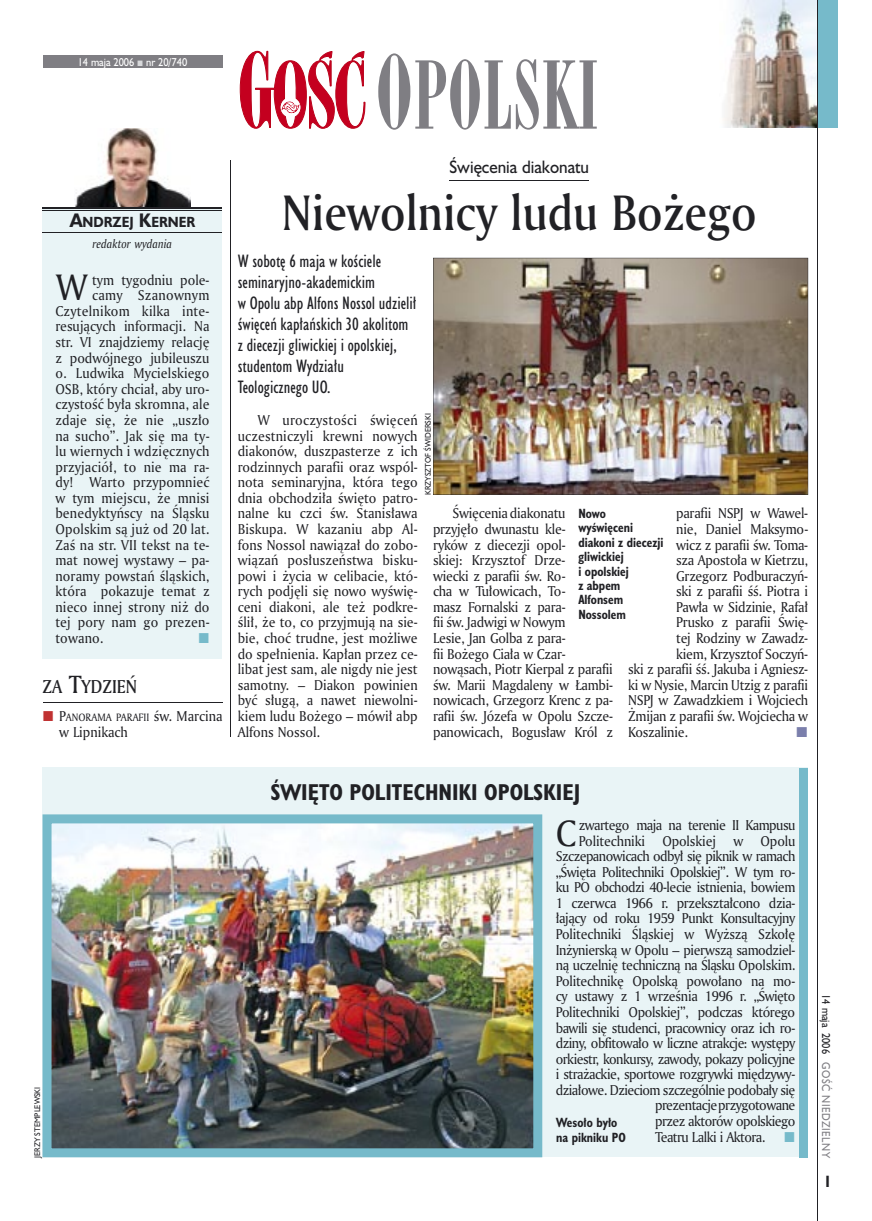
<style>
.page{position:relative;width:872px;height:1221px;background:#fff}
.page>*{position:absolute;margin:0;border:0;box-sizing:border-box;transform-origin:0 0}
.t1{font:90px "Modern 735 PL";letter-spacing:.01em;color:#7f7e83;scale:.9 1}
.t2{font:48px "Amerigo Md PL";color:#212125;scale:.9 1}
.t3{font:35.55px "Amerigo PL";color:#212125;scale:.94 1}
.t4{font:700 21px "Humanst 521 Cn PL";color:#212125}
.t5{font:18px "Amerigo Md PL";color:#212125;scale:.9 1}
.t6{font:16.5px/21px "Humanst 521 Cn PL";color:#212125}
.t7{font:16.5px "Humanst 521 PL";color:#212125;scale:.94 1}
.t8{font:700 15px "Humanst 521 Cn PL";color:#212125;scale:.94 1}
.t9{font:13.8px/15.6px "Amerigo PL";letter-spacing:-.02em;color:#212125;text-align:justify;scale:.94 1}
.t10{font:13.8px/15.6px "Amerigo PL";letter-spacing:-.04em;color:#212125;scale:.94 1}
.t11{font:13.8px "Amerigo PL";letter-spacing:.01em;color:#212125;scale:.94 1}
.t12{font:13.8px "Amerigo PL";color:#212125;scale:.94 1}
.t13{font:13.8px "Amerigo PL";letter-spacing:.015em;color:#212125;scale:.94 1}
.t14{font:13.8px "Amerigo PL";letter-spacing:.005em;color:#212125;scale:.94 1}
.t15{font:13.8px "Amerigo PL";letter-spacing:.025em;color:#212125;scale:.94 1}
.t16{font:700 13.5px "Humanst 521 PL";color:#212125;scale:.9 1}
.t17{font:700 12.3px/14.4px "Humanst 521 Cn PL";color:#212125;scale:.94 1}
.t18{font:italic 11.7px "Amerigo PL";color:#212125;scale:.94 1}
.t19{font:10.5px "Humanst 521 PL";color:#fff;scale:.9 1}
.t20{font:10.5px "Humanst 521 PL";letter-spacing:.05em;color:#7f7e83;scale:.9 1}
.t21{font:10.5px "Humanst 521 PL";color:#212125;scale:.9 1}
.t22{font:10.35px "Amerigo PL";color:#212125;scale:.94 1}
.t23{font:7.5px "Humanst 521 PL";color:#212125;scale:.94 1}
.s1{font-size:18px}
.s2{font-size:24px}
.s3{font-size:13.8px}
.s4{font-size:97.5px}
</style>
<div class="page">
<img style="left:724px;top:0;width:93px;height:128px">
<svg style="left:240px;top:51px;width:125px;height:78px"></svg>
<div style="left:43px;top:55px;width:179px;height:13px;background:#7f7e83"></div>
<div style="left:818px;top:0;width:19px;height:128px;background:#76baca"></div>
<hr style="left:817px;top:0;width:1px;height:1220px;background:#212125">
<div style="left:43px;top:767px;width:765px;height:389px;background:#e9f4f6"></div>
<img style="left:43px;top:814px;width:499px;height:343px">
<div style="left:799px;top:767px;width:9px;height:390px;background:#76baca"></div>
<div style="left:42px;top:208px;width:180px;height:450px;background:#e9f4f6"></div>
<hr style="left:43px;top:702px;width:179px;height:1px;background:#212125">
<img style="left:75px;top:128px;width:115px;height:79px">
<hr style="left:42px;top:207px;width:180px;height:2px;background:#212125">
<hr style="left:42px;top:210px;width:180px;height:1px;background:#212125">
<hr style="left:42px;top:232px;width:180px;height:1px;background:#212125">
<hr style="left:449px;top:180px;width:140px;height:1px;background:#212125">
<hr style="left:230px;top:160px;width:1px;height:576px;background:#212125">
<img style="left:433px;top:258px;width:375px;height:237px">
<p class="t19" style="left:78px;top:55px;width:123px">14 maja 2006 nr 20/740</p>
<p class="t16" style="left:70px;top:212px;width:141px"><span class="s1">A</span>NDRZEJ <span class="s1">K</span>ERNER</p>
<p class="t18" style="left:93px;top:236px;width:86px">re dak tor wy da nia</p>
<h3 class="t3" style="left:55px;top:264px;width:35px">W</h3>
<p class="t12" style="left:92px;top:270px;width:126px">tym tygodniu pole-</p>
<p class="t15" style="left:92px;top:286px;width:126px">camy Szanownym</p>
<p class="t13" style="left:55px;top:302px;width:165px">Czytelnikom kilka inte-</p>
<p class="t12" style="left:55px;top:317px;width:165px">resujących informacji. Na</p>
<p class="t12" style="left:55px;top:333px;width:165px">str. VI znajdziemy relację</p>
<p class="t12" style="left:55px;top:348px;width:165px">z podwójnego jubileuszu</p>
<p class="t14" style="left:55px;top:364px;width:165px">o. Ludwika Mycielskiego</p>
<p class="t12" style="left:55px;top:379px;width:165px">OSB, który chciał, aby uro-</p>
<p class="t11" style="left:55px;top:395px;width:165px">czystość była skromna, ale</p>
<p class="t11" style="left:55px;top:411px;width:165px">zdaje się, że nie „uszło</p>
<p class="t11" style="left:55px;top:426px;width:165px">na sucho”. Jak się ma ty-</p>
<p class="t11" style="left:55px;top:442px;width:165px">lu wiernych i wdzięcznych</p>
<p class="t11" style="left:55px;top:457px;width:165px">przyjaciół, to nie ma ra-</p>
<p class="t11" style="left:55px;top:473px;width:165px">dy! Warto przypomnieć</p>
<p class="t11" style="left:55px;top:488px;width:165px">w tym miejscu, że mnisi</p>
<p class="t11" style="left:55px;top:504px;width:165px">benedyktyńscy na Śląsku</p>
<p class="t11" style="left:55px;top:520px;width:165px">Opolskim są już od 20 lat.</p>
<p class="t11" style="left:55px;top:535px;width:165px">Zaś na str. VII tekst na te-</p>
<p class="t11" style="left:55px;top:551px;width:165px">mat nowej wystawy – pa-</p>
<p class="t11" style="left:55px;top:566px;width:165px">noramy powstań śląskich,</p>
<p class="t11" style="left:55px;top:582px;width:165px">która pokazuje temat z</p>
<p class="t11" style="left:55px;top:597px;width:165px">nieco innej strony niż do</p>
<p class="t11" style="left:55px;top:613px;width:165px">tej pory nam go prezen-</p>
<p class="t9" style="left:55px;top:630px;width:53px">towano.</p>
<h3 class="t5" style="left:43px;top:674px;width:107px">ZA <span class="s2">T</span>YDZIEŃ</h3>
<p class="t22" style="left:59px;top:710px;width:175px"><span class="s3">P</span>ANORAMA PARAFII <span class="s3">św. Marcina</span></p>
<p class="t12" style="left:59px;top:722px;width:75px">w Lipnikach</p>
<h1 class="t1" style="left:376px;top:40px;width:249px"><span class="s4">O</span>POLSKI</h1>
<p class="t7" style="left:449px;top:156px;width:150px">Święcenia diakonatu</p>
<h2 class="t2" style="left:282px;top:180px;width:529px">Niewolnicy ludu Bożego</h2>
<p class="t6" style="left:238px;top:250px;width:180px">W sobotę 6 maja w kościele seminaryjno-akademickim<br>w Opolu abp Alfons Nossol udzielił święceń kapłańskich 30 akolitom z diecezji gliwickiej i opolskiej, studentom Wydziału<br>Teologicznego UO.</p>
<p class="t9" style="left:238px;top:412px;width:193px;text-indent:20px">W uroczystości święceń uczestniczyli krewni nowych diakonów, duszpasterze z ich rodzinnych parafii oraz wspól&shy;nota seminaryjna, która tego dnia obchodziła święto patro&shy;nalne ku czci św. Stanisława Biskupa. W kazaniu abp Al&shy;fons Nossol nawiązał do zobo&shy;wiązań posłuszeństwa bisku&shy;powi i życia w celibacie, któ&shy;rych podjęli się nowo wyświę&shy;ceni diakoni, ale też podkre&shy;ślił, że to, co przyjmują na sie&shy;bie, choć trudne, jest możliwe do spełnienia. Kapłan przez ce&shy;libat jest sam, ale nigdy nie jest samotny. – Diakon powinien być sługą, a nawet niewolni&shy;kiem ludu Bożego – mówił abp Alfons Nossol.</p>
<p class="t23" style="left:423px;top:494px;width:88px;rotate:-90deg">KRZYSZTOF ŚWIDERSKI</p>
<p class="t9" style="left:433px;top:505px;width:193px;text-align:left;text-indent:20px">Święcenia diakonatu przyjęło dwunastu kle-<br>ryków z diecezji opol-<br>skiej: Krzysztof Drze-<br>wiecki z parafii św. Ro-<br>cha w Tułowicach, To-<br>masz Fornalski z para-<br>fii św. Jadwigi w Nowym<br>Lesie, Jan Golba z para-<br>fii Bożego Ciała w Czar&shy;nowąsach, Piotr Kierpal z parafii św. Marii Magdaleny w Łambi&shy;nowicach, Grzegorz Krenc z pa&shy;rafii św. Józefa w Opolu Szcze&shy;panowicach, Bogusław Król z</p>
<p class="t9" style="left:676px;top:505px;width:142px">parafii NSPJ w Wawel-</p>
<p class="t17" style="left:578px;top:506px;width:92px">Nowo wyświęceni diakoni z diecezji gliwickiej<br>i opolskiej<br>z abpem<br>Alfonsem<br>Nossolem</p>
<p class="t9" style="left:676px;top:521px;width:142px">nie, Daniel Maksymo-</p>
<p class="t9" style="left:676px;top:536px;width:142px">wicz z parafii św. Toma-</p>
<p class="t9" style="left:676px;top:552px;width:142px">sza Apostoła w Kietrzu,</p>
<p class="t9" style="left:676px;top:567px;width:142px">Grzegorz Podburaczyń-</p>
<p class="t9" style="left:676px;top:583px;width:142px">ski z parafii śś. Piotra i</p>
<p class="t9" style="left:676px;top:598px;width:142px">Pawła w Sidzinie, Rafał</p>
<p class="t9" style="left:676px;top:614px;width:142px">Prusko z parafii Świę-</p>
<p class="t9" style="left:676px;top:630px;width:142px">tej Rodziny w Zawadz-</p>
<p class="t9" style="left:676px;top:645px;width:142px">kiem, Krzysztof Soczyń-</p>
<p class="t9" style="left:628px;top:661px;width:193px">ski z parafii śś. Jakuba i Agniesz-</p>
<p class="t9" style="left:628px;top:676px;width:193px">ki w Nysie, Marcin Utzig z parafii</p>
<p class="t9" style="left:628px;top:692px;width:193px">NSPJ w Zawadzkiem i Wojciech</p>
<p class="t9" style="left:628px;top:707px;width:193px">Żmijan z parafii św. Wojciecha w</p>
<p class="t9" style="left:628px;top:723px;width:65px">Koszalinie.</p>
<p class="t23" style="left:32px;top:1157px;width:77px;rotate:-90deg">JERZY STEMPLEWSKI</p>
<h3 class="t4" style="left:270px;top:778px;width:311px">ŚWIĘTO POLITECHNIKI OPOLSKIEJ</h3>
<h3 class="t3" style="left:556px;top:809px;width:23px">C</h3>
<p class="t10" style="left:579px;top:816px;width:232px">zwartego maja na terenie II Kampusu<br>Politechniki</p>
<p class="t9" style="left:662px;top:832px;width:59px">Opolskiej</p>
<p class="t9" style="left:733px;top:832px;width:12px">w</p>
<p class="t9" style="left:760px;top:832px;width:39px">Opolu</p>
<p class="t10" style="left:556px;top:848px;width:256px">Szczepanowicach odbył się piknik w ramach</p>
<p class="t10" style="left:556px;top:863px;width:256px">„Święta Politechniki Opolskiej”. W tym ro-</p>
<p class="t9" style="left:556px;top:879px;width:256px">ku PO obchodzi 40-lecie istnienia, bowiem</p>
<p class="t9" style="left:556px;top:894px;width:256px">1 czerwca 1966 r. przekształcono dzia-</p>
<p class="t9" style="left:556px;top:910px;width:256px">łający od roku 1959 Punkt Konsultacyjny</p>
<p class="t9" style="left:556px;top:925px;width:256px">Politechniki Śląskiej w Wyższą Szkołę</p>
<p class="t9" style="left:556px;top:941px;width:256px">Inżynierską w Opolu – pierwszą samodziel-</p>
<p class="t9" style="left:556px;top:957px;width:256px">ną uczelnię techniczną na Śląsku Opolskim.</p>
<p class="t9" style="left:556px;top:972px;width:256px">Politechnikę Opolską powołano na mo-</p>
<p class="t9" style="left:556px;top:988px;width:256px">cy ustawy z 1 września 1996 r. „Święto</p>
<p class="t9" style="left:556px;top:1003px;width:256px">Politechniki Opolskiej”, podczas którego</p>
<p class="t10" style="left:556px;top:1019px;width:256px">bawili się studenci, pracownicy oraz ich ro-</p>
<p class="t10" style="left:556px;top:1034px;width:256px">dziny, obfitowało w liczne atrakcje: występy</p>
<p class="t10" style="left:556px;top:1050px;width:256px">orkiestr, konkursy, zawody, pokazy policyjne</p>
<p class="t10" style="left:556px;top:1066px;width:256px">i strażackie, sportowe rozgrywki międzywy-</p>
<p class="t10" style="left:556px;top:1081px;width:256px">działowe. Dzieciom szczególnie podobały się</p>
<p class="t10" style="left:655px;top:1097px;width:151px">prezentacje przygotowane</p>
<p class="t10" style="left:655px;top:1112px;width:151px">przez aktorów opolskiego</p>
<p class="t10" style="left:655px;top:1128px;width:119px">Teatru Lalki i Aktora.</p>
<p class="t17" style="left:556px;top:1115px;width:76px">Wesoło było na pikniku PO</p>
<p class="t21" style="left:833px;top:994px;width:68px;rotate:90deg">14 maja 2006</p>
<p class="t20" style="left:833px;top:1062px;width:108px;rotate:90deg">GOŚĆ NIEDZIELNY</p>
<p class="t8" style="left:825px;top:1171px;width:6px">I</p>
</div>
